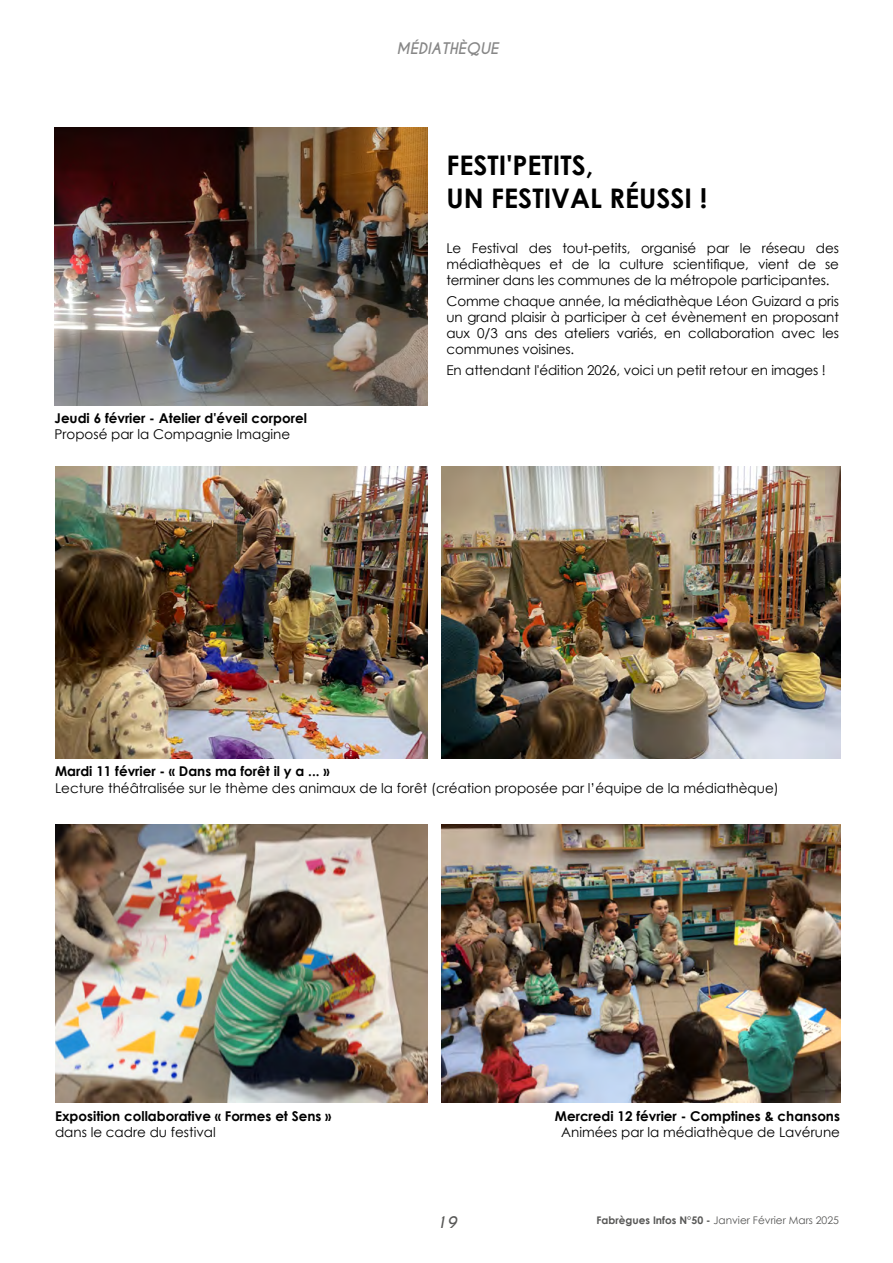
<style>
.page{position:relative;width:893px;height:1263px;background:#fff}
.page>*{position:absolute;margin:0;border:0;box-sizing:border-box;transform-origin:0 0}
.t1{font:700 27px/32.4px "Century Gothic";color:#000}
.t2{font:italic 700 15px "Caviar Dreams";color:#878787}
.t3{font:italic 700 15px "Caviar Dreams";color:#575756}
.t4{font:13.5px/16.2px "Century Gothic";color:#000;text-align:justify}
.t5{font:700 13.5px "Century Gothic";color:#000}
.t6{font:10.5px "Century Gothic";color:#575756}
.s1{font-weight:700}
</style>
<div class="page">
<img style="left:55px;top:467px;width:372px;height:291px">
<img style="left:441px;top:467px;width:400px;height:291px">
<img style="left:441px;top:824px;width:400px;height:278px">
<img style="left:55px;top:824px;width:372px;height:278px">
<img style="left:55px;top:128px;width:372px;height:278px">
<p class="t2" style="left:396px;top:39px;width:104px">MÉDIATHÈQUE</p>
<h1 class="t1" style="left:446px;top:148px;width:262px">FESTI'PETITS,<br>UN FESTIVAL RÉUSSI !</h1>
<p class="t5" style="left:55px;top:407px;width:254px">Jeudi 6 février - Atelier d'éveil corporel</p>
<p class="t4" style="left:55px;top:426px;width:237px">Proposé par la Compagnie Imagine</p>
<p class="t4" style="left:446px;top:240px;width:394px">Le Festival des tout-petits, organisé par le réseau des médiathèques et de la culture scientifique, vient de se terminer dans les communes de la métropole participantes.</p>
<p class="t4" style="left:446px;top:293px;width:394px">Comme chaque année, la médiathèque Léon Guizard a pris un grand plaisir à participer à cet évènement en proposant aux 0/3 ans des ateliers variés, en collaboration avec les communes voisines.</p>
<p class="t4" style="left:446px;top:362px;width:381px">En attendant l'édition 2026, voici un petit retour en images !</p>
<p class="t5" style="left:55px;top:761px;width:276px">Mardi 11 février - « Dans ma forêt il y a ... »</p>
<p class="t4" style="left:55px;top:779px;width:725px">Lecture théâtralisée sur le thème des animaux de la forêt (création proposée par l’équipe de la médiathèque)</p>
<p class="t5" style="left:55px;top:1106px;width:278px">Exposition collaborative « Formes et Sens »</p>
<p class="t4" style="left:55px;top:1124px;width:162px">dans le cadre du festival</p>
<p class="t5" style="left:555px;top:1106px;width:287px">Mercredi 12 février - Comptines &amp; chansons</p>
<p class="t4" style="left:561px;top:1124px;width:280px">Animées par la médiathèque de Lavérune</p>
<p class="t3" style="left:436px;top:1213px;width:22px">19</p>
<p class="t6" style="left:596px;top:1213px;width:244px"><span class="s1">Fabrègues Infos N°50 -</span> Janvier Février Mars 2025</p>
</div>
